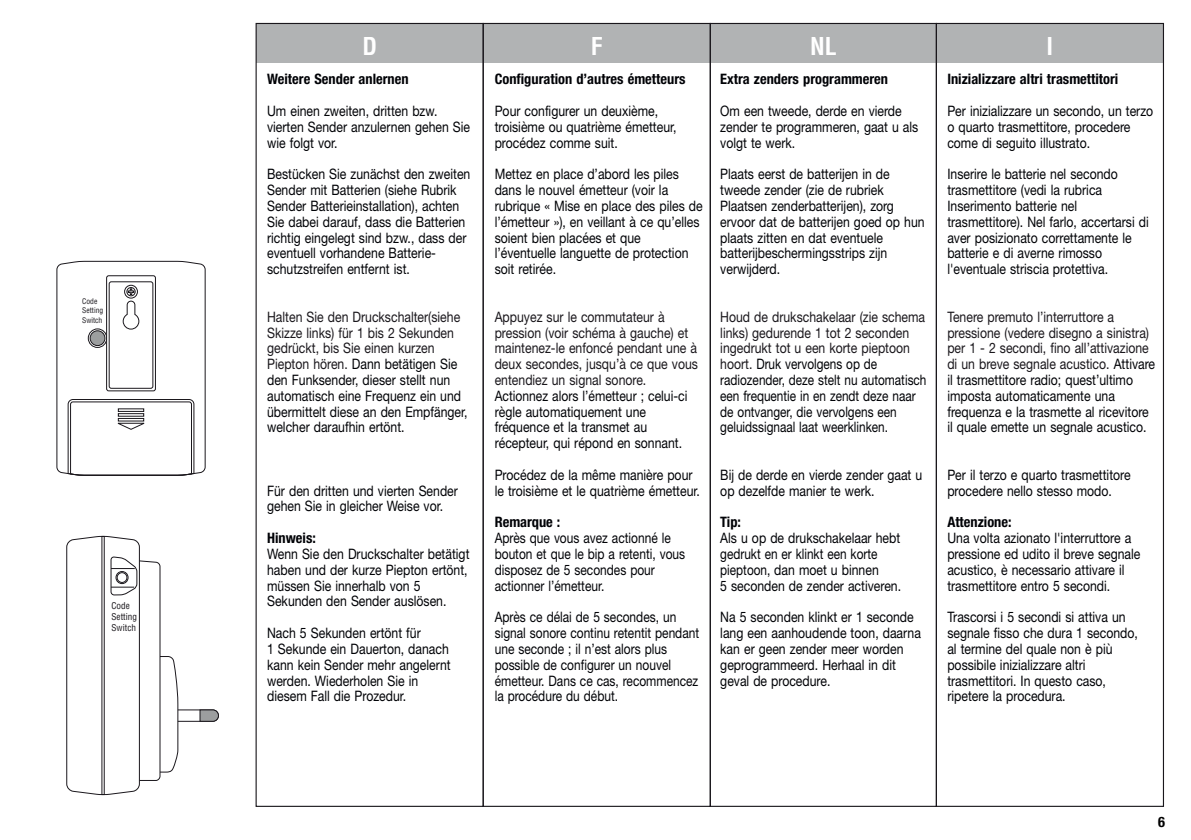
<style>
.page{position:relative;width:1191px;height:840px;background:#fff}
.page>*{position:absolute;margin:0;border:0;box-sizing:border-box;transform-origin:0 0}
.t1{font:700 condensed 24px "Helvetica";color:#fff}
.t2{font:14.4px/15.8px "Helvetica Neue";color:#000206;scale:.85 1}
.t3{font:14.4px/15.8px "Helvetica Neue";color:#000206;scale:.83 1}
.t4{font:14.4px/15.8px "Helvetica Neue";color:#000206;scale:.82 1}
.t5{font:700 condensed 14.4px "Helvetica Neue";color:#000206}
.t6{font:14.4px/15.8px "Helvetica Neue";color:#1a171c;scale:.85 1}
.t7{font:14.4px/15.8px "Helvetica Neue";color:#000206;scale:.84 1}
.t8{font:700 condensed 14.4px "Helvetica Neue";color:#000}
.t9{font:condensed 9.2px/11px "Helvetica";color:#1a171c}
.t10{font:condensed 7.6px/9.2px "Helvetica";color:#1a171c}
.s1{color:#1a171c}
</style>
<div class="page">
<div style="left:256px;top:23px;width:907px;height:39px;background:#b1b3b4"></div>
<div style="left:935px;top:23px;width:229px;height:783px;border:1px solid #1a171c"></div>
<svg style="left:56px;top:260px;width:150px;height:216px"></svg>
<div style="left:152px;top:709px;width:67px;height:12px;border:1px solid #1a171c;border-radius:6px"></div>
<svg style="left:199px;top:709px;width:20px;height:12px"></svg>
<svg style="left:66px;top:535px;width:113px;height:260px"></svg>
<div style="left:116px;top:570px;width:12px;height:13px;border:1px solid #1a171c;border-radius:50%"></div>
<div style="left:117px;top:572px;width:10px;height:10px;border:1px solid #1a171c;border-radius:50%"></div>
<p class="t10" style="left:82px;top:297px;width:23px">Code<br>Setting<br>Switch</p>
<p class="t9" style="left:111px;top:599px;width:27px">Code<br>Setting<br>Switch</p>
<h1 class="t1" style="left:362px;top:31px;width:16px">D</h1>
<h1 class="t1" style="left:591px;top:31px;width:13px">F</h1>
<h1 class="t1" style="left:810px;top:31px;width:28px">NL</h1>
<h1 class="t1" style="left:1046px;top:31px;width:8px">I</h1>
<p class="t5" style="left:267px;top:71px;width:143px">Weitere Sender anlernen</p>
<p class="t2" style="left:267px;top:103px;width:240px">Um einen zweiten, dritten bzw. vierten Sender anzulernen gehen Sie wie folgt vor.</p>
<p class="t2" style="left:267px;top:166px;width:241px">Bestücken Sie zunächst den zweiten Sender mit Batterien (siehe Rubrik Sender Batterieinstallation), achten Sie dabei darauf, dass die Batterien richtig eingelegt sind bzw., dass der eventuell vorhandene Batterie&shy;schutzstreifen entfernt ist.</p>
<p class="t2" style="left:267px;top:308px;width:237px"><span class="s1">Halten Sie den Druckschalter(siehe Skizze links) für 1 bis 2 Sekunden gedrückt, bis Sie einen kurzen Piepton hören.</span> Dann betätigen Sie den Funksender, dieser stellt nun automatisch eine Frequenz ein und übermittelt diese an den Empfänger, welcher daraufhin ertönt.</p>
<p class="t5" style="left:495px;top:71px;width:192px">Configuration d’autres émetteurs</p>
<p class="t2" style="left:495px;top:103px;width:215px">Pour configurer un deuxième, troisième ou quatrième émetteur, procédez comme suit.</p>
<p class="t2" style="left:495px;top:166px;width:246px">Mettez en place d’abord les piles dans le nouvel émetteur (voir la rubrique « Mise en place des piles de l’émetteur »), en veillant à ce qu’elles soient bien placées et que l’éventuelle languette de protection soit retirée.</p>
<p class="t6" style="left:495px;top:308px;width:241px">Appuyez sur le commutateur à pression (voir schéma à gauche) et maintenez-le enfoncé pendant une à deux secondes, jusqu’à ce que vous entendiez un signal sonore.</p>
<p class="t7" style="left:495px;top:387px;width:231px">Actionnez alors l’émetteur ; celui-ci règle automatiquement une fréquence et la transmet au récepteur, qui répond en sonnant.</p>
<p class="t2" style="left:495px;top:466px;width:243px">Procédez de la même manière pour le troisième et le quatrième émetteur.</p>
<p class="t5" style="left:495px;top:513px;width:67px">Remarque :</p>
<p class="t3" style="left:495px;top:529px;width:231px">Après que vous avez actionné le bouton et que le bip a retenti, vous disposez de 5 secondes pour actionner l’émetteur.</p>
<p class="t3" style="left:495px;top:608px;width:248px">Après ce délai de 5 secondes, un signal sonore continu retentit pendant une seconde ; il n’est alors plus possible de configurer un nouvel émetteur. Dans ce cas, recommencez la procédure du début.</p>
<p class="t5" style="left:947px;top:71px;width:172px">Inizializzare altri trasmettitori</p>
<p class="t2" style="left:947px;top:103px;width:244px">Per inizializzare un secondo, un terzo o quarto trasmettitore, procedere come di seguito illustrato.</p>
<p class="t2" style="left:947px;top:166px;width:238px">Inserire le batterie nel secondo trasmettitore (vedi la rubrica Inserimento batterie nel trasmettitore). Nel farlo, accertarsi di aver posizionato correttamente le batterie e di averne rimosso l'eventuale striscia protettiva.</p>
<p class="t2" style="left:947px;top:308px;width:246px"><span class="s1">Tenere premuto l’interruttore a pressione (vedere disegno a sinistra) per 1 - 2 secondi, fino all’attivazione di un breve segnale acustico.</span> Attivare il trasmettitore radio; quest’ultimo imposta automaticamente una frequenza e la trasmette al ricevitore il quale emette un segnale acustico.</p>
<p class="t2" style="left:947px;top:466px;width:217px">Per il terzo e quarto trasmettitore procedere nello stesso modo.</p>
<p class="t5" style="left:947px;top:513px;width:66px">Attenzione:</p>
<p class="t2" style="left:947px;top:529px;width:229px">Una volta azionato l'interruttore a pressione ed udito il breve segnale acustico, è necessario attivare il trasmettitore entro 5 secondi.</p>
<p class="t2" style="left:947px;top:608px;width:226px">Trascorsi i 5 secondi si attiva un segnale fisso che dura 1 secondo, al termine del quale non è più possibile inizializzare altri trasmettitori. In questo caso, ripetere la procedura.</p>
<p class="t5" style="left:720px;top:71px;width:169px">Extra zenders programmeren</p>
<p class="t2" style="left:720px;top:103px;width:234px">Om een tweede, derde en vierde zender te programmeren, gaat u als volgt te werk.</p>
<p class="t2" style="left:720px;top:166px;width:242px">Plaats eerst de batterijen in de tweede zender (zie de rubriek<br>Plaatsen zenderbatterijen), zorg ervoor dat de batterijen goed op hun plaats zitten en dat eventuele batterijbeschermingsstrips zijn verwijderd.</p>
<p class="t4" style="left:720px;top:308px;width:253px"><span class="s1">Houd de drukschakelaar (zie schema links) gedurende 1 tot 2 seconden ingedrukt tot u een korte pieptoon hoort.</span> Druk vervolgens op de radiozender, deze stelt nu automatisch een frequentie in en zendt deze naar de ontvanger, die vervolgens een geluidssignaal laat weerklinken.</p>
<p class="t2" style="left:720px;top:466px;width:239px">Bij de derde en vierde zender gaat u op dezelfde manier te werk.</p>
<p class="t5" style="left:720px;top:513px;width:22px">Tip:</p>
<p class="t2" style="left:720px;top:529px;width:214px">Als u op de drukschakelaar hebt gedrukt en er klinkt een korte pieptoon, dan moet u binnen<br>5 seconden de zender activeren.</p>
<p class="t2" style="left:720px;top:608px;width:237px">Na 5 seconden klinkt er 1 seconde lang een aanhoudende toon, daarna kan er geen zender meer worden geprogrammeerd. Herhaal in dit geval de procedure.</p>
<p class="t2" style="left:267px;top:482px;width:226px">Für den dritten und vierten Sender gehen Sie in gleicher Weise vor.</p>
<p class="t5" style="left:267px;top:529px;width:50px">Hinweis:</p>
<p class="t2" style="left:267px;top:545px;width:240px">Wenn Sie den Druckschalter betätigt haben und der kurze Piepton ertönt, müssen Sie innerhalb von 5<br>Sekunden den Sender auslösen.</p>
<p class="t2" style="left:267px;top:624px;width:217px">Nach 5 Sekunden ertönt für<br>1 Sekunde ein Dauerton, danach kann kein Sender mehr angelernt werden. Wiederholen Sie in diesem Fall die Prozedur.</p>
<p class="t8" style="left:1158px;top:812px;width:8px">6</p>
</div>
